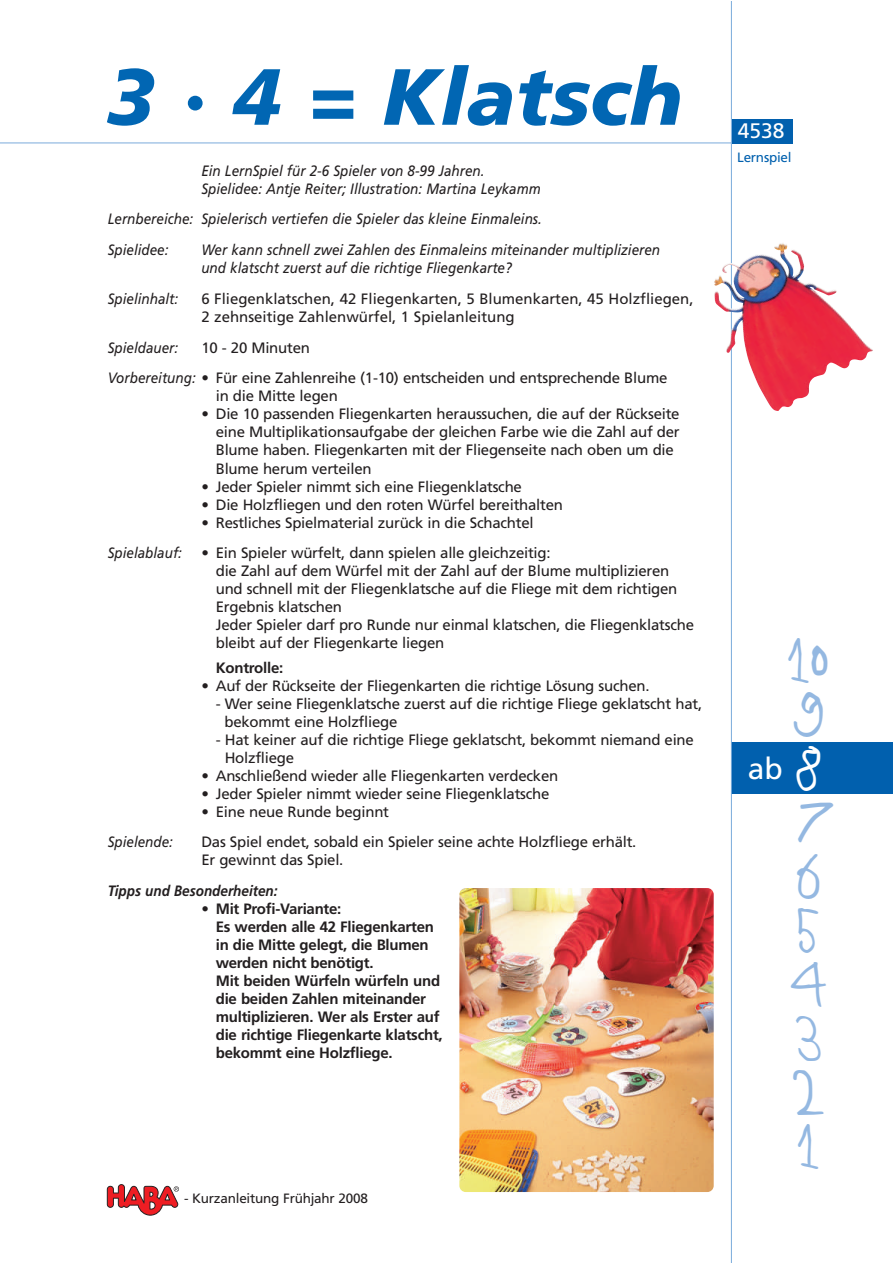
<style>
.page{position:relative;width:893px;height:1263px;background:#fff}
.page>*{position:absolute;margin:0;border:0;box-sizing:border-box;transform-origin:0 0}
.t1{font:italic 900 79.5px "Frutiger";color:#0166b3}
.t2{font:45px/54px "Childs Play Age Seven";color:#94b8e1}
.t3{font:45px "Childs Play Age Seven";color:#fff}
.t4{font:30px "Frutiger";color:#fff}
.t5{font:21px "Frutiger";color:#fff}
.t6{font:15px/18px "Frutiger";letter-spacing:-.015em;color:#231f20}
.t7{font:italic 15px/18px "Frutiger";color:#231f20;scale:.9 1}
.t8{font:700 15px/18px "Frutiger";letter-spacing:-.015em;color:#231f20}
.t9{font:italic 700 15px "Frutiger";color:#231f20;scale:.9 1}
.t10{font:13.5px "Frutiger";letter-spacing:-.015em;color:#231f20}
.t11{font:13.5px "Frutiger";letter-spacing:-.015em;color:#0160ae}
.s1{font-style:italic}
.s2{font-weight:400}
</style>
<div class="page">
<hr style="left:0;top:142px;width:731px;height:1px;background:#7aabdb">
<div style="left:732px;top:119px;width:60px;height:24px;background:#0160ae"></div>
<svg style="left:107px;top:1184px;width:72px;height:32px"></svg>
<div style="left:731px;top:742px;width:162px;height:52px;background:#0160ae"></div>
<hr style="left:731px;top:1px;width:1px;height:1262px;background:#7aabdb">
<img style="left:714px;top:275px;width:159px;height:136px">
<img style="left:459px;top:888px;width:255px;height:304px;border-radius:6px">
<h1 class="t1" style="left:106px;top:51px;width:578px">3 · 4 = Klatsch</h1>
<p class="t7" style="left:201px;top:163px;width:379px">Ein LernSpiel für 2-6 Spieler von 8-99 Jahren.<br>Spielidee: Antje Reiter; Illustration: Martina Leykamm</p>
<p class="t7" style="left:108px;top:205px;width:484px;line-height:30.8px">Lernbereiche: Spielerisch vertiefen die Spieler das kleine Einmaleins.<br>Spielidee:</p>
<p class="t7" style="left:201px;top:242px;width:511px">Wer kann schnell zwei Zahlen des Einmaleins miteinander multiplizieren und klatscht zuerst auf die richtige Fliegenkarte?</p>
<p class="t7" style="left:108px;top:291px;width:80px">Spielinhalt:</p>
<p class="t6" style="left:201px;top:291px;width:494px">6 Fliegenklatschen, 42 Fliegenkarten, 5 Blumenkarten, 45 Holzfliegen,<br>2 zehnseitige Zahlenwürfel, 1 Spielanleitung</p>
<p class="t7" style="left:108px;top:340px;width:80px">Spieldauer:</p>
<p class="t6" style="left:108px;top:333px;width:561px;line-height:30.8px;text-indent:94px">10 - 20 Minuten<br><span class="s1">Vorbereitung:</span> • Für eine Zahlenreihe (1-10) entscheiden und entsprechende Blume</p>
<p class="t6" style="left:216px;top:388px;width:124px">in die Mitte legen</p>
<p class="t6" style="left:216px;top:406px;width:465px;text-indent:-14px">• Die 10 passenden Fliegenkarten heraussuchen, die auf der Rückseite eine Multiplikationsaufgabe der gleichen Farbe wie die Zahl auf der Blume haben. Fliegenkarten mit der Fliegenseite nach oben um die Blume herum verteilen</p>
<p class="t6" style="left:201px;top:478px;width:322px">• Jeder Spieler nimmt sich eine Fliegenklatsche</p>
<p class="t6" style="left:201px;top:496px;width:363px">• Die Holzfliegen und den roten Würfel bereithalten</p>
<p class="t6" style="left:201px;top:514px;width:334px">• Restliches Spielmaterial zurück in die Schachtel</p>
<p class="t7" style="left:108px;top:545px;width:84px">Spielablauf:</p>
<p class="t6" style="left:216px;top:545px;width:480px;text-indent:-14px">• Ein Spieler würfelt, dann spielen alle gleichzeitig:<br>die Zahl auf dem Würfel mit der Zahl auf der Blume multiplizieren und schnell mit der Fliegenklatsche auf die Fliege mit dem richtigen Ergebnis klatschen<br>Jeder Spieler darf pro Runde nur einmal klatschen, die Fliegenklatsche bleibt auf der Fliegenkarte liegen</p>
<p class="t8" style="left:216px;top:660px;width:69px">Kontrolle:</p>
<p class="t6" style="left:201px;top:678px;width:450px">• Auf der Rückseite der Fliegenkarten die richtige Lösung suchen.</p>
<p class="t6" style="left:224px;top:696px;width:479px;text-indent:-9px">- Wer seine Fliegenklatsche zuerst auf die richtige Fliege geklatscht hat, bekommt eine Holzfliege</p>
<p class="t6" style="left:225px;top:732px;width:471px;text-indent:-9px">- Hat keiner auf die richtige Fliege geklatscht, bekommt niemand eine<br>Holzfliege</p>
<p class="t6" style="left:201px;top:768px;width:358px">• Anschließend wieder alle Fliegenkarten verdecken</p>
<p class="t6" style="left:201px;top:786px;width:350px">• Jeder Spieler nimmt wieder seine Fliegenklatsche</p>
<p class="t6" style="left:201px;top:804px;width:189px">• Eine neue Runde beginnt</p>
<p class="t7" style="left:108px;top:834px;width:74px">Spielende:</p>
<p class="t6" style="left:201px;top:834px;width:437px">Das Spiel endet, sobald ein Spieler seine achte Holzfliege erhält.<br>Er gewinnt das Spiel.</p>
<p class="t9" style="left:108px;top:885px;width:190px">Tipps und Besonderheiten:</p>
<p class="t8" style="left:216px;top:901px;width:228px;text-indent:-14px"><span class="s2">•</span> Mit Profi-Variante:<br>Es werden alle 42 Fliegenkarten in die Mitte gelegt, die Blumen werden nicht benötigt.<br>Mit beiden Würfeln würfeln und die beiden Zahlen miteinander multiplizieren. Wer als Erster auf die richtige Fliegenkarte klatscht, bekommt eine Holzfliege.</p>
<p class="t10" style="left:184px;top:1193px;width:185px">- Kurzanleitung Frühjahr 2008</p>
<h3 class="t5" style="left:738px;top:122px;width:48px">4538</h3>
<p class="t11" style="left:737px;top:151px;width:56px">Lernspiel</p>
<h2 class="t2" style="left:787px;top:633px;width:43px">10<br>9</h2>
<h2 class="t3" style="left:795px;top:745px;width:28px">8</h2>
<h2 class="t2" style="left:789px;top:795px;width:48px">7<br>6<br>5<br>4<br>3<br>2<br>1</h2>
<h3 class="t4" style="left:748px;top:756px;width:37px">ab</h3>
</div>
